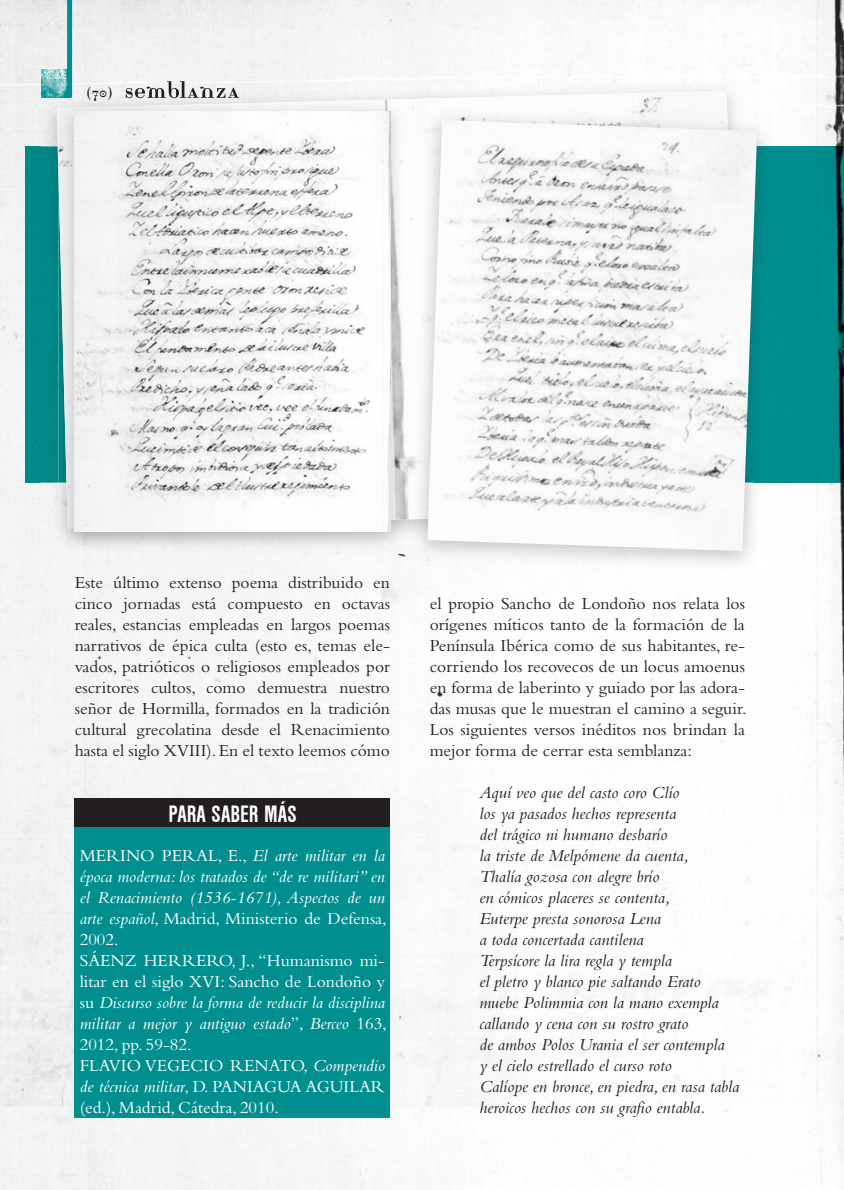
<style>
.page{position:relative;width:844px;height:1190px;background:#fff}
.page>*{position:absolute;margin:0;border:0;box-sizing:border-box;transform-origin:0 0}
.t1{font:700 condensed 24.5px "Nimbus San D";color:#fff}
.t2{font:17.5px/21px "Bembo";color:#231f20;text-align:justify}
.t3{font:italic 17.5px/21px "Bembo";color:#231f20}
.t4{font:italic 17.5px/21px "Bembo";color:#fff}
.t5{font:15.75px "Katrina";color:#231f20}
.s1{font-style:normal}
</style>
<div class="page">
<img style="left:0;top:0;width:843px;height:1189px">
<div style="left:75px;top:797px;width:315px;height:30px;background:#231f20"></div>
<div style="left:75px;top:827px;width:315px;height:290px;background:#008e8f"></div>
<svg style="left:41px;top:0;width:31px;height:79px"></svg>
<div style="left:25px;top:146px;width:32px;height:336px;background:#008889"></div>
<div style="left:773px;top:146px;width:70px;height:336px;background:#008d8e"></div>
<img style="left:40px;top:79px;width:714px;height:67px">
<img style="left:126px;top:81px;width:113px;height:10px">
<img style="left:70px;top:79px;width:2px;height:12px">
<img style="left:40px;top:482px;width:371px;height:67px">
<img style="left:41px;top:79px;width:29px;height:18px">
<img style="left:57px;top:91px;width:670px;height:428px">
<img style="left:58px;top:482px;width:348px;height:71px">
<img style="left:58px;top:348px;width:5px;height:134px">
<img style="left:58px;top:100px;width:348px;height:248px">
<img style="left:63px;top:339px;width:343px;height:189px">
<img style="left:75px;top:112px;width:315px;height:420px">
<img style="left:411px;top:109px;width:362px;height:463px">
<img style="left:411px;top:109px;width:261px;height:285px">
<img style="left:672px;top:109px;width:65px;height:11px">
<img style="left:411px;top:394px;width:16px;height:125px">
<img style="left:427px;top:120px;width:330px;height:431px">
<p class="t5" style="left:87px;top:83px;width:27px">(70)</p>
<p class="t2" style="left:75px;top:571px;width:317px">Este último extenso poema distribuido en cinco jornadas está compuesto en octavas reales, estancias empleadas en largos poemas narrativos de épica culta (esto es, temas ele&shy;vados, patrióticos o religiosos empleados por escritores cultos, como demuestra nuestro señor de Hormilla, formados en la tradición cultural grecolatina desde el Renacimiento hasta el siglo XVIII). En el texto leemos cómo</p>
<h1 class="t1" style="left:168px;top:800px;width:130px">PARA SABER MÁS</h1>
<p class="t4" style="left:80px;top:844px;width:308px"><span class="s1">MERINO PERAL, E.,</span> El arte militar en la época moderna: los tratados de “de re militari” en el Renacimiento (1536-1671), Aspectos de un arte español<span class="s1">, Madrid, Ministerio de Defensa, 2002.<br>SÁENZ HERRERO, J., “Humanismo mi&shy;litar en el siglo XVI: Sancho de Londoño y su</span> Discurso sobre la forma de reducir la disciplina militar a mejor y antiguo estado<span class="s1">”,</span> Berceo <span class="s1">163, 2012, pp. 59-82.<br>FLAVIO VEGECIO RENATO,</span> Compendio de técnica militar<span class="s1">, D. PANIAGUA AGUILAR (ed.), Madrid, Cátedra, 2010.</span></p>
<p class="t2" style="left:429px;top:592px;width:318px">el propio Sancho de Londoño nos relata los orígenes míticos tanto de la formación de la Península Ibérica como de sus habitantes, re&shy;corriendo los recovecos de un locus amoenus en forma de laberinto y guiado por las adora&shy;das musas que le muestran el camino a seguir.<br>Los siguientes versos inéditos nos brindan la mejor forma de cerrar esta semblanza:</p>
<p class="t3" style="left:479px;top:781px;width:261px">Aquí veo que del casto coro Clío<br>los ya pasados hechos representa<br>del trágico ni humano desbarío<br>la triste de Melpómene da cuenta,<br>Thalía gozosa con alegre brío<br>en cómicos placeres se contenta,<br>Euterpe presta sonorosa Lena<br>a toda concertada cantilena<br>Terpsícore la lira regla y templa<br>el pletro y blanco pie saltando Erato muebe Polimmia con la mano exempla callando y cena con su rostro grato<br>de ambos Polos Urania el ser contempla<br>y el cielo estrellado el curso roto<br>Calíope en bronce, en piedra, en rasa tabla heroicos hechos con su grafio entabla.</p>
</div>
